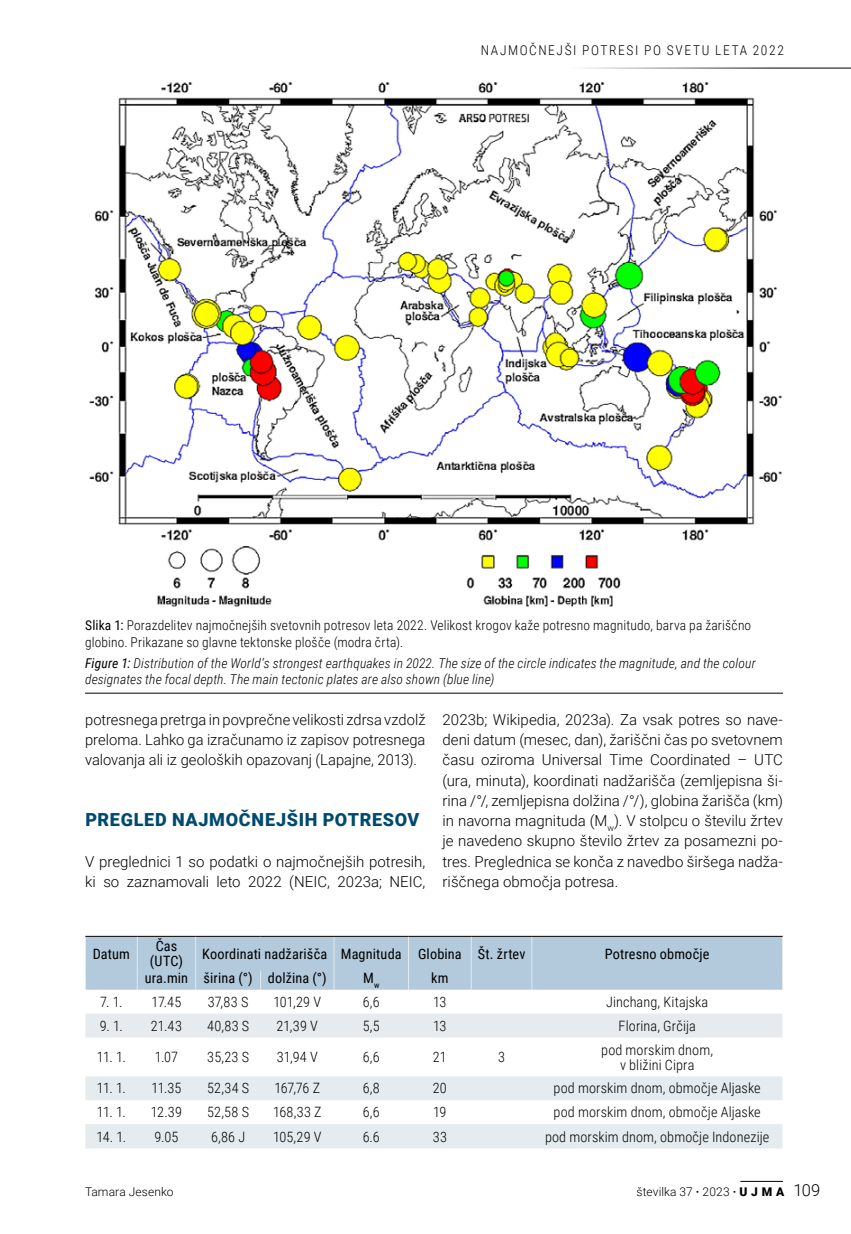
<style>
.page{position:relative;width:851px;height:1234px;background:#fff}
.page>*{position:absolute;margin:0;border:0;box-sizing:border-box;transform-origin:0 0}
._01_Naslov_Mo__12_bl{font:900 18px "Roboto";letter-spacing:.04em;color:#004a6f}
._00_normal_10pt_SLO{font:300 15px/20.2px "Roboto";color:#000;text-align:justify}
._00_Tabela_celice{font:300 14.25px "Roboto Condensed";letter-spacing:.01em;color:#000}
._00_Tabela_HEADER{font:14.25px/15px "Roboto Condensed";letter-spacing:.01em;color:#000;text-align:center}
._06_podpis_pod_sliko{font:italic 300 13.5px/16.5px "Roboto Condensed";letter-spacing:.01em;color:#000}
._06_podpis_pod_sliko-2{font:300 13.5px/16.5px "Roboto Condensed";letter-spacing:.01em;color:#000}
._06_podpis_pod_sliko-3{font:300 13.5px "Roboto Condensed";letter-spacing:.125em;color:#000}
.t1{font:300 12px "Roboto";letter-spacing:.01em;color:#000}
.s1{font-weight:400}
.s2{font-weight:700}
.s3{font-weight:900}
.s4{font-size:16.5px}
</style>
<div class="page">
<svg style="left:85px;top:1013px;width:697px;height:135px;fill:#e5ebee"></svg>
<hr style="left:85px;top:935px;width:52px;height:1px;background:#000">
<hr style="left:137px;top:935px;width:59px;height:1px;background:#000">
<hr style="left:196px;top:935px;width:64px;height:1px;background:#000">
<hr style="left:260px;top:935px;width:74px;height:1px;background:#000">
<hr style="left:334px;top:935px;width:74px;height:1px;background:#000">
<hr style="left:408px;top:935px;width:63px;height:1px;background:#000">
<hr style="left:471px;top:935px;width:60px;height:1px;background:#000">
<hr style="left:531px;top:935px;width:251px;height:1px;background:#000">
<div style="left:85px;top:936px;width:698px;height:53px;background:#b3c9dc"></div>
<img style="left:89px;top:82px;width:693px;height:459px">
<hr style="left:85px;top:692px;width:697px;height:1px;background:#000">
<img style="left:167px;top:546px;width:454px;height:43px">
<img style="left:157px;top:595px;width:115px;height:12px">
<img style="left:483px;top:595px;width:130px;height:12px">
<hr style="left:566px;top:68px;width:284px;height:1px;background:#000">
<hr style="left:740px;top:1180px;width:42px;height:1px;background:#000">
<p class="_06_podpis_pod_sliko-3" style="left:481px;top:41px;width:304px">NAJMOČNEJŠI POTRESI PO SVETU LETA 2022</p>
<p class="_06_podpis_pod_sliko-2" style="left:85px;top:616px;width:667px"><span class="s1">Slika 1:</span> Porazdelitev najmočnejših svetovnih potresov leta 2022. Velikost krogov kaže potresno magnitudo, barva pa žariščno globino. Prikazane so glavne tektonske plošče (modra črta).</p>
<p class="_06_podpis_pod_sliko" style="left:85px;top:654px;width:672px"><span class="s1">Figure 1:</span> Distribution of the World‘s strongest earthquakes in 2022. The size of the circle indicates the magnitude, and the colour designates the focal depth. The main tectonic plates are also shown (blue line)</p>
<p class="_00_normal_10pt_SLO" style="left:85px;top:708px;width:342px">potresnega pretrga in povprečne velikosti zdrsa vzdolž preloma. Lahko ga izračunamo iz zapisov potresnega valovanja ali iz geoloških opazovanj (Lapajne, 2013).</p>
<p class="_01_Naslov_Mo__12_bl" style="left:85px;top:807px;width:335px">PREGLED NAJMOČNEJŠIH POTRESOV</p>
<p class="_00_normal_10pt_SLO" style="left:85px;top:850px;width:342px">V preglednici 1 so podatki o najmočnejših potresih, ki so zaznamovali leto 2022 (NEIC, 2023a; NEIC,</p>
<p class="_00_normal_10pt_SLO" style="left:442px;top:708px;width:342px">2023b; Wikipedia, 2023a). Za vsak potres so nave&shy;deni datum (mesec, dan), žariščni čas po svetovnem času oziroma Universal Time Coordinated – UTC (ura, minuta), koordinati nadžarišča (zemljepisna ši&shy;rina /°/, zemljepisna dolžina /°/), globina žarišča (km) in navorna magnituda (M<sub>w</sub>). V stolpcu o številu žrtev je navedeno skupno število žrtev za posamezni po&shy;tres. Preglednica se konča z navedbo širšega nadža&shy;riščnega območja potresa.</p>
<p class="_00_Tabela_HEADER" style="left:93px;top:945px;width:39px">Datum</p>
<p class="_00_Tabela_HEADER" style="left:150px;top:937px;width:35px">Čas (UTC)</p>
<p class="_00_Tabela_HEADER" style="left:202px;top:945px;width:127px">Koordinati nadžarišča</p>
<p class="_00_Tabela_HEADER" style="left:341px;top:945px;width:62px">Magnituda</p>
<p class="_00_Tabela_HEADER" style="left:418px;top:945px;width:45px">Globina</p>
<p class="_00_Tabela_HEADER" style="left:477px;top:945px;width:49px">Št. žrtev</p>
<p class="_00_Tabela_HEADER" style="left:604px;top:945px;width:106px">Potresno območje</p>
<p class="_00_Tabela_HEADER" style="left:145px;top:970px;width:45px">ura.min</p>
<p class="_00_Tabela_HEADER" style="left:203px;top:970px;width:51px">širina (°)</p>
<p class="_00_Tabela_HEADER" style="left:268px;top:970px;width:60px">dolžina (°)</p>
<p class="_00_Tabela_HEADER" style="left:363px;top:970px;width:18px">M<sub>w</sub></p>
<p class="_00_Tabela_HEADER" style="left:431px;top:970px;width:19px">km</p>
<p class="_00_Tabela_celice" style="left:100px;top:991px;width:24px">7. 1.</p>
<p class="_00_Tabela_celice" style="left:151px;top:991px;width:31px">17.45</p>
<p class="_00_Tabela_celice" style="left:208px;top:991px;width:42px">37,83 S</p>
<p class="_00_Tabela_celice" style="left:273px;top:991px;width:49px">101,29 V</p>
<p class="_00_Tabela_celice" style="left:363px;top:991px;width:18px">6,6</p>
<p class="_00_Tabela_celice" style="left:433px;top:991px;width:15px">13</p>
<p class="_00_Tabela_celice" style="left:606px;top:991px;width:104px">Jinchang, Kitajska</p>
<p class="_00_Tabela_celice" style="left:100px;top:1015px;width:24px">9. 1.</p>
<p class="_00_Tabela_celice" style="left:151px;top:1015px;width:33px">21.43</p>
<p class="_00_Tabela_celice" style="left:207px;top:1015px;width:44px">40,83 S</p>
<p class="_00_Tabela_celice" style="left:276px;top:1015px;width:43px">21,39 V</p>
<p class="_00_Tabela_celice" style="left:363px;top:1015px;width:18px">5,5</p>
<p class="_00_Tabela_celice" style="left:433px;top:1015px;width:15px">13</p>
<p class="_00_Tabela_celice" style="left:618px;top:1015px;width:79px">Florina, Grčija</p>
<p class="_00_Tabela_celice" style="left:97px;top:1046px;width:30px">11. 1.</p>
<p class="_00_Tabela_celice" style="left:155px;top:1046px;width:25px">1.07</p>
<p class="_00_Tabela_celice" style="left:207px;top:1046px;width:43px">35,23 S</p>
<p class="_00_Tabela_celice" style="left:277px;top:1046px;width:42px">31,94 V</p>
<p class="_00_Tabela_celice" style="left:363px;top:1046px;width:18px">6,6</p>
<p class="_00_Tabela_celice" style="left:433px;top:1046px;width:15px">21</p>
<p class="_00_Tabela_celice" style="left:498px;top:1046px;width:8px">3</p>
<p class="_00_Tabela_celice" style="left:601px;top:1039px;width:113px">pod morskim dnom,</p>
<p class="_00_Tabela_celice" style="left:620px;top:1054px;width:76px">v bližini Cipra</p>
<p class="_00_Tabela_celice" style="left:97px;top:1078px;width:30px">11. 1.</p>
<p class="_00_Tabela_celice" style="left:151px;top:1078px;width:31px">11.35</p>
<p class="_00_Tabela_celice" style="left:207px;top:1078px;width:44px">52,34 S</p>
<p class="_00_Tabela_celice" style="left:274px;top:1078px;width:47px">167,76 Z</p>
<p class="_00_Tabela_celice" style="left:362px;top:1078px;width:18px">6,8</p>
<p class="_00_Tabela_celice" style="left:433px;top:1078px;width:15px">20</p>
<p class="_00_Tabela_celice" style="left:553px;top:1078px;width:208px">pod morskim dnom, območje Aljaske</p>
<p class="_00_Tabela_celice" style="left:97px;top:1101px;width:30px">11. 1.</p>
<p class="_00_Tabela_celice" style="left:151px;top:1101px;width:33px">12.39</p>
<p class="_00_Tabela_celice" style="left:207px;top:1101px;width:43px">52,58 S</p>
<p class="_00_Tabela_celice" style="left:273px;top:1101px;width:50px">168,33 Z</p>
<p class="_00_Tabela_celice" style="left:363px;top:1101px;width:18px">6,6</p>
<p class="_00_Tabela_celice" style="left:433px;top:1101px;width:15px">19</p>
<p class="_00_Tabela_celice" style="left:553px;top:1101px;width:208px">pod morskim dnom, območje Aljaske</p>
<p class="_00_Tabela_celice" style="left:96px;top:1126px;width:31px">14. 1.</p>
<p class="_00_Tabela_celice" style="left:154px;top:1126px;width:25px">9.05</p>
<p class="_00_Tabela_celice" style="left:211px;top:1126px;width:36px">6,86 J</p>
<p class="_00_Tabela_celice" style="left:273px;top:1126px;width:50px">105,29 V</p>
<p class="_00_Tabela_celice" style="left:362px;top:1126px;width:19px">6.6</p>
<p class="_00_Tabela_celice" style="left:432px;top:1126px;width:16px">33</p>
<p class="_00_Tabela_celice" style="left:545px;top:1126px;width:226px">pod morskim dnom, območje Indonezije</p>
<p class="t1" style="left:85px;top:1183px;width:90px">Tamara Jesenko</p>
<p class="t1" style="left:636px;top:1183px;width:185px">številka 37 <span class="s2">·</span> 2023 <span class="s2">·</span> <span class="s3">U J M A</span> <span class="s4">109</span></p>
</div>
